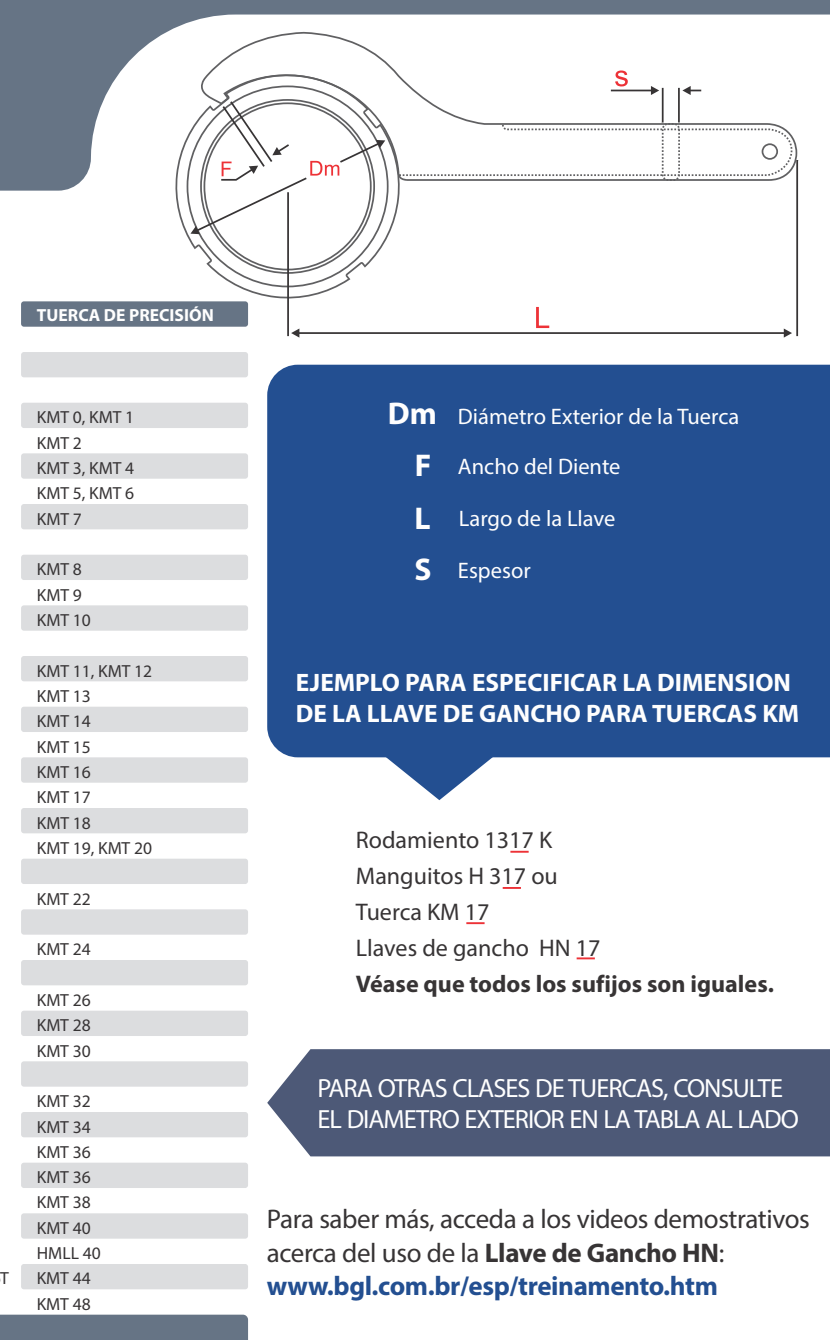
<style>
.page{position:relative;width:830px;height:1340px;background:#fff}
.page>*{position:absolute;margin:0;border:0;box-sizing:border-box;transform-origin:0 0}
.t1{font:700 31.5px/52px "Myriad Pro";color:#fefefe}
.t2{font:27px/33.5px "Myriad Pro";letter-spacing:-.015em;color:#373435}
.t3{font:26.32px/31.7px "Myriad Pro";letter-spacing:-.035em;color:#fefefe}
.t4{font:700 25.2px/31.3px "Myriad Pro";color:#fefefe}
.t5{font:24.07px/35.8px "Myriad Pro";color:#373435}
.t6{font:700 24.07px "Myriad Pro";color:#373435}
.t7{font:22.5px/49.3px "Myriad Pro";color:#fefefe}
.t8{font:17.55px/25.4px "Myriad Pro";color:#373435}
.t9{font:700 17.55px "Myriad Pro";color:#fefefe}
.s1{font-weight:700}
.s2{font-weight:700;color:#234f91}
</style>
<div class="page">
<svg style="left:0;top:0;width:829px;height:191px"></svg>
<div style="left:267px;top:365px;width:562px;height:392px;background:#234f91"></div>
<svg style="left:201px;top:32px;width:595px;height:149px"></svg>
<svg style="left:173px;top:72px;width:228px;height:227px"></svg>
<svg style="left:399px;top:123px;width:393px;height:58px"></svg>
<hr style="left:661px;top:88px;width:2px;height:34px;background:#373435">
<hr style="left:677px;top:88px;width:2px;height:34px;background:#373435">
<svg style="left:682px;top:86px;width:19px;height:9px"></svg>
<svg style="left:610px;top:70px;width:49px;height:25px"></svg>
<svg style="left:190px;top:101px;width:195px;height:133px"></svg>
<hr style="left:795px;top:160px;width:2px;height:176px;background:#373435">
<hr style="left:287px;top:192px;width:2px;height:144px;background:#373435">
<svg style="left:291px;top:307px;width:500px;height:30px"></svg>
<svg style="left:510px;top:850px;width:18px;height:2px"></svg>
<svg style="left:502px;top:887px;width:18px;height:1px"></svg>
<svg style="left:466px;top:922px;width:18px;height:2px"></svg>
<svg style="left:576px;top:957px;width:18px;height:2px"></svg>
<div style="left:267px;top:1049px;width:562px;height:107px;background:#4d5977"></div>
<svg style="left:385px;top:742px;width:107px;height:58px"></svg>
<div style="left:21px;top:301px;width:227px;height:26px;background:#667485;border-radius:3px"></div>
<div style="left:0;top:1314px;width:248px;height:25px;background:#667485"></div>
<div style="left:21px;top:352px;width:227px;height:25px;background:#dcdddf;border-radius:3px"></div>
<div style="left:21px;top:403px;width:227px;height:25px;background:#dcdddf;border-radius:3px"></div>
<div style="left:21px;top:453px;width:227px;height:25px;background:#dcdddf;border-radius:3px"></div>
<div style="left:21px;top:504px;width:227px;height:25px;background:#dcdddf;border-radius:3px"></div>
<div style="left:21px;top:554px;width:227px;height:26px;background:#dcdddf;border-radius:3px"></div>
<div style="left:21px;top:605px;width:227px;height:25px;background:#dcdddf;border-radius:3px"></div>
<div style="left:21px;top:656px;width:227px;height:25px;background:#dcdddf;border-radius:3px"></div>
<div style="left:21px;top:706px;width:227px;height:26px;background:#dcdddf;border-radius:3px"></div>
<div style="left:21px;top:757px;width:227px;height:25px;background:#dcdddf;border-radius:3px"></div>
<div style="left:21px;top:808px;width:227px;height:25px;background:#dcdddf;border-radius:3px"></div>
<div style="left:21px;top:858px;width:227px;height:26px;background:#dcdddf;border-radius:3px"></div>
<div style="left:21px;top:909px;width:227px;height:25px;background:#dcdddf;border-radius:3px"></div>
<div style="left:21px;top:960px;width:227px;height:25px;background:#dcdddf;border-radius:3px"></div>
<div style="left:21px;top:1010px;width:227px;height:26px;background:#dcdddf;border-radius:3px"></div>
<div style="left:21px;top:1061px;width:227px;height:25px;background:#dcdddf;border-radius:3px"></div>
<div style="left:21px;top:1111px;width:227px;height:26px;background:#dcdddf;border-radius:3px"></div>
<div style="left:21px;top:1162px;width:227px;height:25px;background:#dcdddf;border-radius:3px"></div>
<div style="left:21px;top:1213px;width:227px;height:25px;background:#dcdddf;border-radius:3px"></div>
<div style="left:21px;top:1263px;width:227px;height:26px;background:#dcdddf;border-radius:3px"></div>
<p class="t9" style="left:37px;top:308px;width:178px">TUERCA DE PRECISIÓN</p>
<p class="t8" style="left:37px;top:406px;width:99px">KMT 0, KMT 1<br>KMT 2<br>KMT 3, KMT 4<br>KMT 5, KMT 6<br>KMT 7</p>
<p class="t8" style="left:37px;top:558px;width:55px">KMT 8<br>KMT 9<br>KMT 10</p>
<p class="t8" style="left:37px;top:659px;width:117px">KMT 11, KMT 12<br>KMT 13<br>KMT 14<br>KMT 15<br>KMT 16<br>KMT 17<br>KMT 18<br>KMT 19, KMT 20</p>
<p class="t8" style="left:37px;top:887px;width:55px">KMT 22</p>
<p class="t8" style="left:37px;top:938px;width:55px">KMT 24</p>
<p class="t8" style="left:37px;top:988px;width:55px;text-align:justify">KMT 26<br>KMT 28<br>KMT 30</p>
<p class="t8" style="left:37px;top:1090px;width:65px">KMT 32<br>KMT 34<br>KMT 36<br>KMT 36<br>KMT 38<br>KMT 40<br>HMLL 40</p>
<p class="t8" style="left:0;top:1267px;width:10px">T</p>
<p class="t8" style="left:37px;top:1267px;width:55px">KMT 44<br>KMT 48</p>
<h1 class="t1" style="left:414px;top:390px;width:24px;text-indent:-26px">Dm<br>F<br>L<br>S</h1>
<p class="t7" style="left:458px;top:394px;width:283px">Diámetro Exterior de la Tuerca<br>Ancho del Diente</p>
<p class="t7" style="left:458px;top:496px;width:158px">Largo de la Llave</p>
<p class="t7" style="left:458px;top:547px;width:74px">Espesor</p>
<h3 class="t4" style="left:296px;top:668px;width:504px">EJEMPLO PARA ESPECIFICAR LA DIMENSION<br>DE LA LLAVE DE GANCHO PARA TUERCAS KM</h3>
<h3 class="t5" style="left:355px;top:824px;width:246px">Rodamiento 1317 K<br>Manguitos H 317 ou<br>Tuerca KM 17<br>Llaves de gancho HN 17</h3>
<h3 class="t6" style="left:355px;top:974px;width:419px">Véase que todos los sufijos son iguales.</h3>
<h3 class="t3" style="left:317px;top:1074px;width:482px">PARA OTRAS CLASES DE TUERCAS, CONSULTE<br>EL DIAMETRO EXTERIOR EN LA TABLA AL LADO</h3>
<h2 class="t2" style="left:267px;top:1204px;width:544px">Para saber más, acceda a los videos demostrativos acerca del uso de la <span class="s1">Llave de Gancho HN</span>: <span class="s2">www.bgl.com.br/esp/treinamento.htm</span></h2>
</div>
